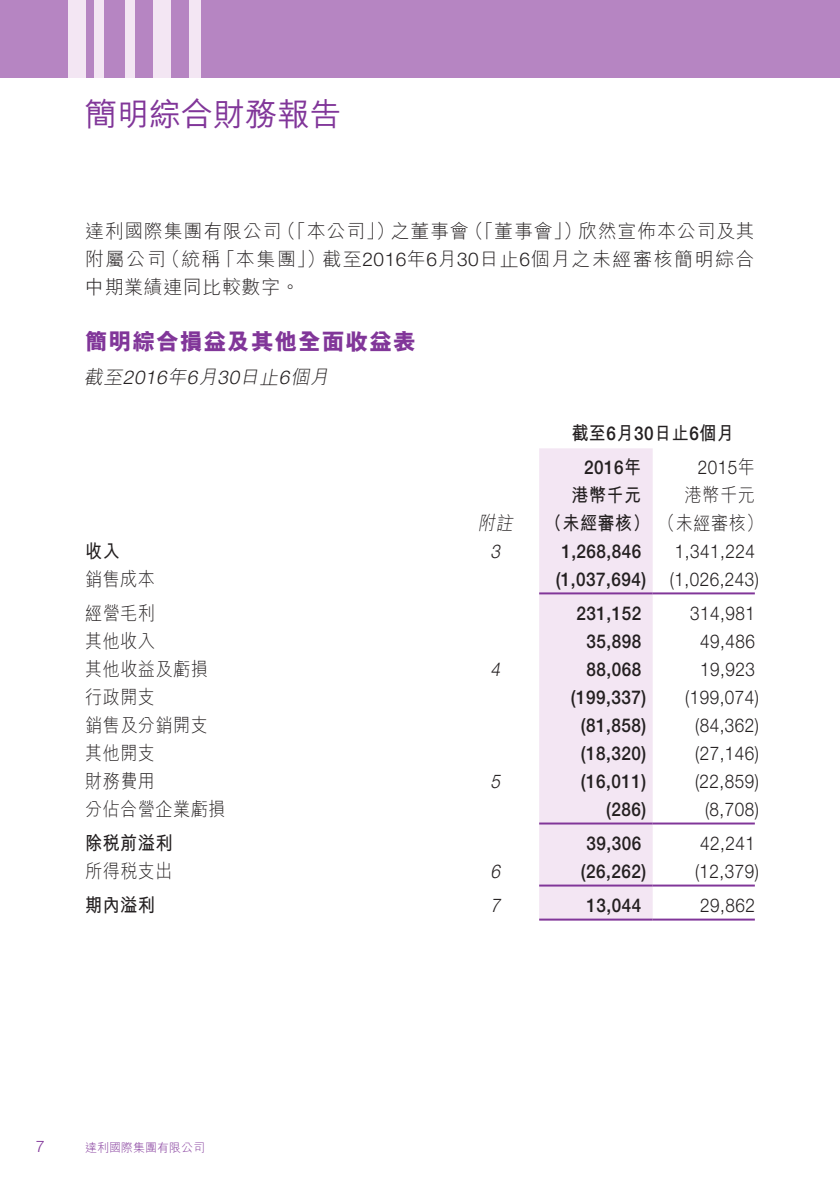
<style>
.page{position:relative;width:840px;height:1191px;background:#fff}
.page>*{position:absolute;margin:0;border:0;box-sizing:border-box;transform-origin:0 0}
.t1{font:500 32px "M Hei HK";color:#813699}
.t2{font:800 23px "M Hei HK";letter-spacing:.03em;color:#813699}
.t3{font:300 19px "Helvetica Neue LT Std";letter-spacing:.03em;color:#231f20;scale:.9 1}
.t4{font:500 19px "Helvetica Neue LT Std";letter-spacing:.03em;color:#231f20;scale:.9 1}
.t5{font:300 19px/28px "M Hei HK";letter-spacing:.03em;color:#231f20}
.t6{font:300 19px "M Hei HK";letter-spacing:.03em;color:#231f20;scale:.9 1}
.t7{font:700 19px/28px "M Hei HK";letter-spacing:.03em;color:#231f20;scale:.9 1}
.t8{font:300 19px "M Hei HK";letter-spacing:.08em;color:#231f20}
.t9{font:italic 300 19px "M Hei HK";color:#231f20}
.t10{font:italic 300 19px "Helvetica Neue LT Std";color:#231f20}
.t11{font:italic 300 19px "Helvetica Neue LT Std";color:#231f20;scale:.9 1}
.t12{font:italic 300 19px "M Hei HK";color:#231f20;scale:.9 1}
.t13{font:300 16px "Helvetica Neue LT Std";color:#813699}
.t14{font:300 12px "M Hei HK";color:#813699}
.s1{font-family:"Helvetica Neue LT Std"}
.s2{font-family:"Helvetica Neue LT Std";font-weight:500}
.s3{font-family:"M Hei HK"}
.s4{font-family:"M Hei HK";font-weight:700}
.s5{font-weight:300}
</style>
<div class="page">
<div style="left:0;top:0;width:839px;height:77px;background:#b685c2"></div>
<div style="left:153px;top:0;width:17px;height:77px;background:#f3e6f3"></div>
<div style="left:94px;top:0;width:10px;height:77px;background:#f3e6f3"></div>
<div style="left:125px;top:0;width:9px;height:77px;background:#f3e6f3"></div>
<div style="left:68px;top:0;width:17px;height:77px;background:#f3e6f3"></div>
<div style="left:189px;top:0;width:11px;height:77px;background:#f3e6f3"></div>
<div style="left:539px;top:448px;width:113px;height:470px;background:#f3e6f3"></div>
<hr style="left:539px;top:592px;width:113px;height:2px;background:#813699">
<hr style="left:652px;top:592px;width:102px;height:2px;background:#813699">
<hr style="left:539px;top:822px;width:113px;height:2px;background:#813699">
<hr style="left:652px;top:822px;width:102px;height:2px;background:#813699">
<hr style="left:539px;top:884px;width:113px;height:2px;background:#813699">
<hr style="left:652px;top:884px;width:102px;height:2px;background:#813699">
<hr style="left:539px;top:918px;width:113px;height:2px;background:#813699">
<hr style="left:652px;top:918px;width:102px;height:2px;background:#813699">
<h1 class="t1" style="left:85px;top:91px;width:257px">簡明綜合財務報告</h1>
<p class="t5" style="left:85px;top:216px;width:198px">達利國際集團有限公司</p>
<p class="t5" style="left:277px;top:216px;width:119px">（「本公司」）</p>
<p class="t5" style="left:390px;top:216px;width:80px">之董事會</p>
<p class="t5" style="left:464px;top:216px;width:119px">（「董事會」）</p>
<p class="t5" style="left:578px;top:216px;width:178px">欣然宣佈本公司及其</p>
<p class="t5" style="left:161px;top:244px;width:61px">（統稱</p>
<p class="t5" style="left:216px;top:244px;width:111px">「本集團」）</p>
<p class="t5" style="left:85px;top:244px;width:216px">附屬公司<br>中期業績連同比較數字。</p>
<p class="t2" style="left:85px;top:326px;width:332px">簡明綜合損益及其他全面收益表</p>
<p class="t9" style="left:240px;top:363px;width:95px">日止個月</p>
<p class="t8" style="left:322px;top:246px;width:434px">截至<span class="s1">2016</span>年 月<span class="s1">6 30</span>日止<span class="s1">6</span>個月之未經審核簡明綜合</p>
<p class="t9" style="left:167px;top:363px;width:25px">年</p>
<p class="t9" style="left:84px;top:363px;width:44px">截至</p>
<p class="t9" style="left:187px;top:363px;width:36px">月<span class="s1">6</span></p>
<p class="t10" style="left:123px;top:365px;width:49px">2016</p>
<p class="t10" style="left:217px;top:365px;width:27px">30</p>
<p class="t10" style="left:279px;top:365px;width:16px">6</p>
<p class="t7" style="left:571px;top:417px;width:182px">截至 月<span class="s2">6 30</span>日止<span class="s2">6</span>個月</p>
<p class="t3" style="left:697px;top:455px;width:65px">2015<span class="s3">年</span></p>
<p class="t4" style="left:584px;top:456px;width:65px">2016<span class="s4">年</span></p>
<p class="t12" style="left:477px;top:509px;width:45px">附註</p>
<p class="t6" style="left:684px;top:481px;width:79px">港幣千元</p>
<p class="t7" style="left:544px;top:479px;width:244px;text-indent:27px">港幣千元<br>（未經審核）<span class="s5">（未經審核(</span></p>
<p class="t7" style="left:85px;top:535px;width:40px">收入</p>
<p class="t11" style="left:490px;top:539px;width:16px">3</p>
<p class="t4" style="left:561px;top:540px;width:90px">1,268,846</p>
<p class="t3" style="left:674px;top:539px;width:90px">1,341,224</p>
<p class="t6" style="left:85px;top:565px;width:79px">銷售成本</p>
<p class="t4" style="left:555px;top:568px;width:102px">)1,037,694(</p>
<p class="t3" style="left:669px;top:567px;width:100px">)1,026,243(</p>
<p class="t6" style="left:85px;top:599px;width:79px">經營毛利</p>
<p class="t4" style="left:576px;top:602px;width:73px">231,152</p>
<p class="t3" style="left:689px;top:601px;width:73px">314,981</p>
<p class="t6" style="left:85px;top:627px;width:79px">其他收入</p>
<p class="t4" style="left:586px;top:630px;width:62px">35,898</p>
<p class="t3" style="left:699px;top:629px;width:62px">49,486</p>
<p class="t6" style="left:85px;top:655px;width:138px">其他收益及虧損</p>
<p class="t11" style="left:490px;top:657px;width:16px">4</p>
<p class="t4" style="left:586px;top:658px;width:62px">88,068</p>
<p class="t3" style="left:699px;top:657px;width:62px">19,923</p>
<p class="t6" style="left:85px;top:683px;width:79px">行政開支</p>
<p class="t4" style="left:570px;top:686px;width:85px">)199,337(</p>
<p class="t3" style="left:684px;top:685px;width:84px">)199,074(</p>
<p class="t6" style="left:85px;top:711px;width:138px">銷售及分銷開支</p>
<p class="t4" style="left:580px;top:714px;width:74px">)81,858(</p>
<p class="t3" style="left:694px;top:713px;width:72px">)84,362(</p>
<p class="t6" style="left:85px;top:739px;width:79px">其他開支</p>
<p class="t4" style="left:580px;top:742px;width:74px">)18,320(</p>
<p class="t3" style="left:694px;top:741px;width:72px">)27,146(</p>
<p class="t6" style="left:85px;top:767px;width:79px">財務費用</p>
<p class="t11" style="left:490px;top:769px;width:16px">5</p>
<p class="t4" style="left:580px;top:770px;width:74px">)16,011(</p>
<p class="t3" style="left:694px;top:769px;width:72px">)22,859(</p>
<p class="t6" style="left:85px;top:795px;width:157px">分佔合營企業虧損</p>
<p class="t4" style="left:605px;top:798px;width:46px">)286(</p>
<p class="t3" style="left:704px;top:797px;width:61px">)8,708(</p>
<p class="t7" style="left:85px;top:827px;width:99px">除稅前溢利</p>
<p class="t4" style="left:586px;top:832px;width:62px">39,306</p>
<p class="t3" style="left:699px;top:831px;width:62px">42,241</p>
<p class="t6" style="left:85px;top:857px;width:99px">所得稅支出</p>
<p class="t11" style="left:490px;top:859px;width:16px">6</p>
<p class="t4" style="left:580px;top:860px;width:74px">)26,262(</p>
<p class="t3" style="left:694px;top:859px;width:72px">)12,379(</p>
<p class="t7" style="left:85px;top:889px;width:79px">期內溢利</p>
<p class="t11" style="left:490px;top:893px;width:16px">7</p>
<p class="t4" style="left:586px;top:894px;width:62px">13,044</p>
<p class="t3" style="left:699px;top:893px;width:62px">29,862</p>
<p class="t13" style="left:36px;top:1136px;width:10px">7</p>
<p class="t14" style="left:85px;top:1139px;width:121px">達利國際集團有限公司</p>
</div>
